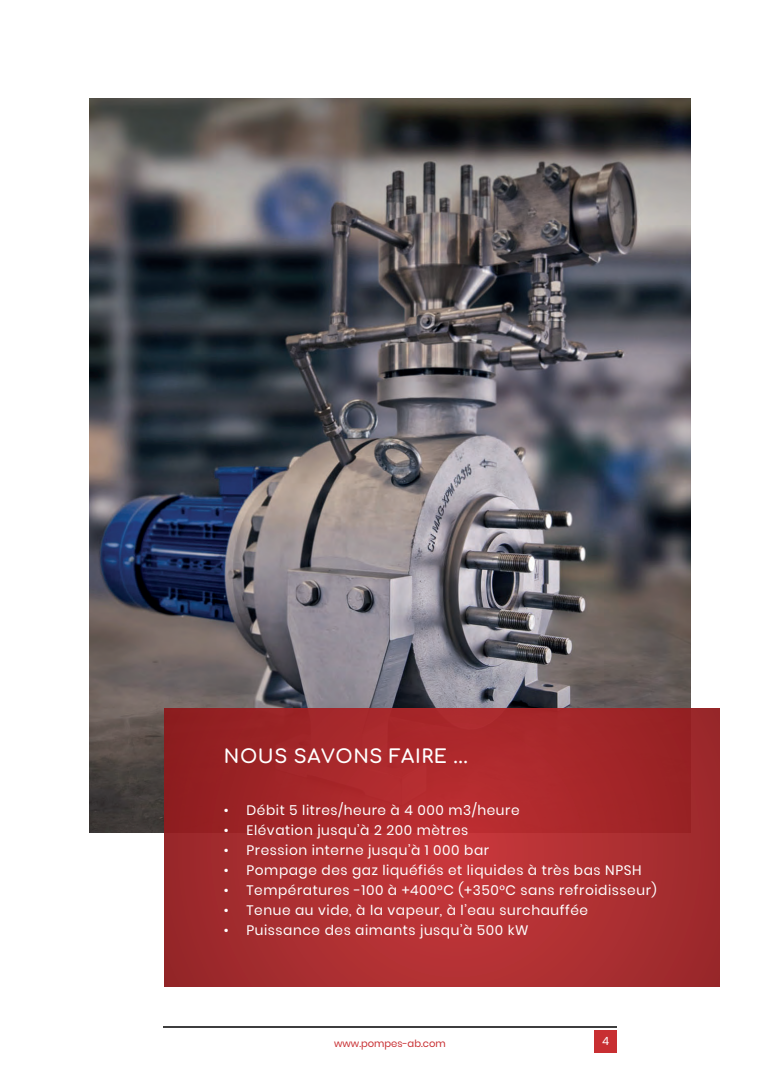
<style>
.page{position:relative;width:780px;height:1088px;background:#fff}
.page>*{position:absolute;margin:0;border:0;box-sizing:border-box;transform-origin:0 0}
.t1{font:18.75px "Comfortaa";letter-spacing:.03em;color:#fff}
.t2{font:13.75px "Poppins";letter-spacing:.04em;color:#fff}
.t3{font:11.25px "Poppins";color:#fff}
.t4{font:10px "Poppins";color:#c82f32}
</style>
<div class="page">
<hr style="left:163px;top:1026px;width:454px;height:1px;background:#3e3e3f">
<div style="left:594px;top:1030px;width:23px;height:22px;background:#c82f32"></div>
<img style="left:89px;top:98px;width:601px;height:735px">
<svg style="left:165px;top:709px;width:554px;height:278px;background:#a92b2e"></svg>
<h1 class="t1" style="left:224px;top:739px;width:245px">NOUS SAVONS FAIRE ...</h1>
<p class="t2" style="left:224px;top:802px;width:297px">• Débit 5 litres/heure à 4 000 m3/heure</p>
<p class="t2" style="left:224px;top:822px;width:246px">• Elévation jusqu’à 2 200 mètres</p>
<p class="t2" style="left:224px;top:842px;width:266px">• Pression interne jusqu’à 1 000 bar</p>
<p class="t2" style="left:224px;top:862px;width:419px">• Pompage des gaz liquéfiés et liquides à très bas NPSH</p>
<p class="t2" style="left:224px;top:882px;width:434px">• Températures -100 à +400°C (+350°C sans refroidisseur)</p>
<p class="t2" style="left:224px;top:902px;width:365px">• Tenue au vide, à la vapeur, à l’eau surchauffée</p>
<p class="t2" style="left:224px;top:922px;width:306px">• Puissance des aimants jusqu’à 500 kW</p>
<p class="t4" style="left:334px;top:1038px;width:113px">www.pompes-ab.com</p>
<p class="t3" style="left:602px;top:1034px;width:9px">4</p>
</div>
